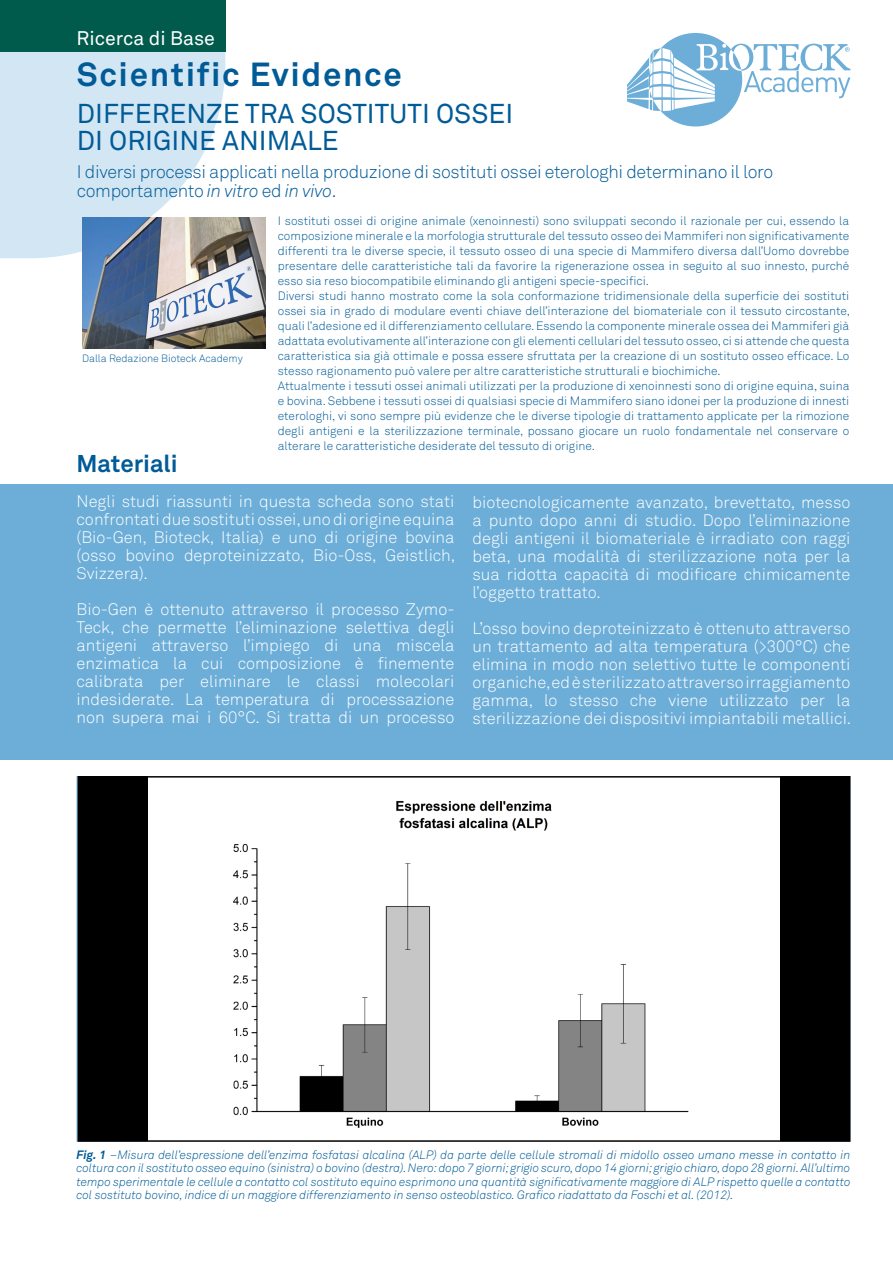
<style>
.page{position:relative;width:893px;height:1263px;background:#fff}
.page>*{position:absolute;margin:0;border:0;box-sizing:border-box;transform-origin:0 0}
.t1{font:700 33px "Akkurat Pro";letter-spacing:.05em;color:#005b97}
.t2{font:27px "Akkurat Pro";color:#005b97}
.t3{font:700 24px "Akkurat Pro";color:#005b97}
.t4{font:19.5px "Akkurat Pro";color:#fff}
.t5{font:18px/19.5px "Akkurat Light Pro";letter-spacing:-.02em;color:#005b97}
.t6{font:16.5px/18px "Akkurat Light Pro";color:#fff;text-align:justify}
.t7{font:12px/15px "Akkurat Light Pro";color:#005b97;text-align:justify}
.t8{font:italic 12px/13.5px "Akkurat Light Pro";color:#005b97;text-align:justify}
.t9{font:10.5px "Akkurat Light Pro";color:#005b97}
.s1{font-style:italic}
.s2{font-family:"Akkurat Pro";font-weight:700}
</style>
<div class="page">
<div style="left:0;top:0;width:225px;height:52px;background:#005b4d"></div>
<svg style="left:0;top:52px;width:225px;height:206px;background:#d6e7f3"></svg>
<div style="left:0;top:485px;width:893px;height:275px;background:#6daed8"></div>
<svg style="left:627px;top:33px;width:223px;height:93px"></svg>
<div style="left:78px;top:777px;width:772px;height:364px;background:#000001"></div>
<img style="left:149px;top:779px;width:630px;height:360px">
<div style="left:78px;top:776px;width:772px;height:366px;border:2px solid #000001"></div>
<img style="left:83px;top:217px;width:182px;height:132px">
<p class="t4" style="left:77px;top:27px;width:140px">Ricerca di Base</p>
<p class="t1" style="left:77px;top:54px;width:326px">Scientific Evidence</p>
<p class="t2" style="left:77px;top:98px;width:438px">DIFFERENZE TRA SOSTITUTI OSSEI</p>
<p class="t2" style="left:77px;top:125px;width:263px">DI ORIGINE ANIMALE</p>
<p class="t5" style="left:77px;top:162px;width:698px">I diversi processi applicati nella produzione di sostituti ossei eterologhi determinano il loro comportamento <span class="s1">in vitro</span> ed <span class="s1">in vivo</span>.</p>
<p class="t7" style="left:278px;top:214px;width:573px">I sostituti ossei di origine animale (xenoinnesti) sono sviluppati secondo il razionale per cui, essendo la composizione minerale e la morfologia strutturale del tessuto osseo dei Mammiferi non significativamente differenti tra le diverse specie, il tessuto osseo di una specie di Mammifero diversa dall’Uomo dovrebbe presentare delle caratteristiche tali da favorire la rigenerazione ossea in seguito al suo innesto, purché esso sia reso biocompatibile eliminando gli antigeni specie-specifici.</p>
<p class="t7" style="left:278px;top:289px;width:574px">Diversi studi hanno mostrato come la sola conformazione tridimensionale della superficie dei sostituti ossei sia in grado di modulare eventi chiave dell’interazione del biomateriale con il tessuto circostante, quali l’adesione ed il differenziamento cellulare. Essendo la componente minerale ossea dei Mammiferi già adattata evolutivamente all’interazione con gli elementi cellulari del tessuto osseo, ci si attende che questa caratteristica sia già ottimale e possa essere sfruttata per la creazione di un sostituto osseo efficace. Lo stesso ragionamento può valere per altre caratteristiche strutturali e biochimiche.</p>
<p class="t7" style="left:278px;top:379px;width:573px">Attualmente i tessuti ossei animali utilizzati per la produzione di xenoinnesti sono di origine equina, suina e bovina. Sebbene i tessuti ossei di qualsiasi specie di Mammifero siano idonei per la produzione di innesti eterologhi, vi sono sempre più evidenze che le diverse tipologie di trattamento applicate per la rimozione degli antigeni e la sterilizzazione terminale, possano giocare un ruolo fondamentale nel conservare o alterare le caratteristiche desiderate del tessuto di origine.</p>
<p class="t9" style="left:82px;top:352px;width:162px">Dalla Redazione Bioteck Academy</p>
<p class="t3" style="left:77px;top:448px;width:103px">Materiali</p>
<p class="t6" style="left:77px;top:492px;width:380px">Negli studi riassunti in questa scheda sono stati confrontati due sostituti ossei, uno di origine equina (Bio-Gen, Bioteck, Italia) e uno di origine bovina (osso bovino deproteinizzato, Bio-Oss, Geistlich, Svizzera).</p>
<p class="t6" style="left:77px;top:600px;width:379px">Bio-Gen è ottenuto attraverso il processo Zymo-Teck, che permette l’eliminazione selettiva degli antigeni attraverso l’impiego di una miscela enzimatica la cui composizione è finemente calibrata per eliminare le classi molecolari indesiderate. La temperatura di processazione non supera mai i 60°C. Si tratta di un processo</p>
<p class="t6" style="left:472px;top:494px;width:379px">biotecnologicamente avanzato, brevettato, messo a punto dopo anni di studio. Dopo l’eliminazione degli antigeni il biomateriale è irradiato con raggi beta, una modalità di sterilizzazione nota per la sua ridotta capacità di modificare chimicamente l’oggetto trattato.</p>
<p class="t6" style="left:472px;top:620px;width:380px">L’osso bovino deproteinizzato è ottenuto attraverso un trattamento ad alta temperatura (&gt;300°C) che elimina in modo non selettivo tutte le componenti organiche, ed è sterilizzato attraverso irraggiamento gamma, lo stesso che viene utilizzato per la sterilizzazione dei dispositivi impiantabili metallici.</p>
<p class="t8" style="left:77px;top:1148px;width:775px"><span class="s2">Fig. 1</span> –Misura dell’espressione dell’enzima fosfatasi alcalina (ALP) da parte delle cellule stromali di midollo osseo umano messe in contatto in coltura con il sostituto osseo equino (sinistra) o bovino (destra). Nero: dopo 7 giorni; grigio scuro, dopo 14 giorni; grigio chiaro, dopo 28 giorni. All’ultimo tempo sperimentale le cellule a contatto col sostituto equino esprimono una quantità significativamente maggiore di ALP rispetto quelle a contatto col sostituto bovino, indice di un maggiore differenziamento in senso osteoblastico. Grafico riadattato da Foschi et al. (2012).</p>
</div>
